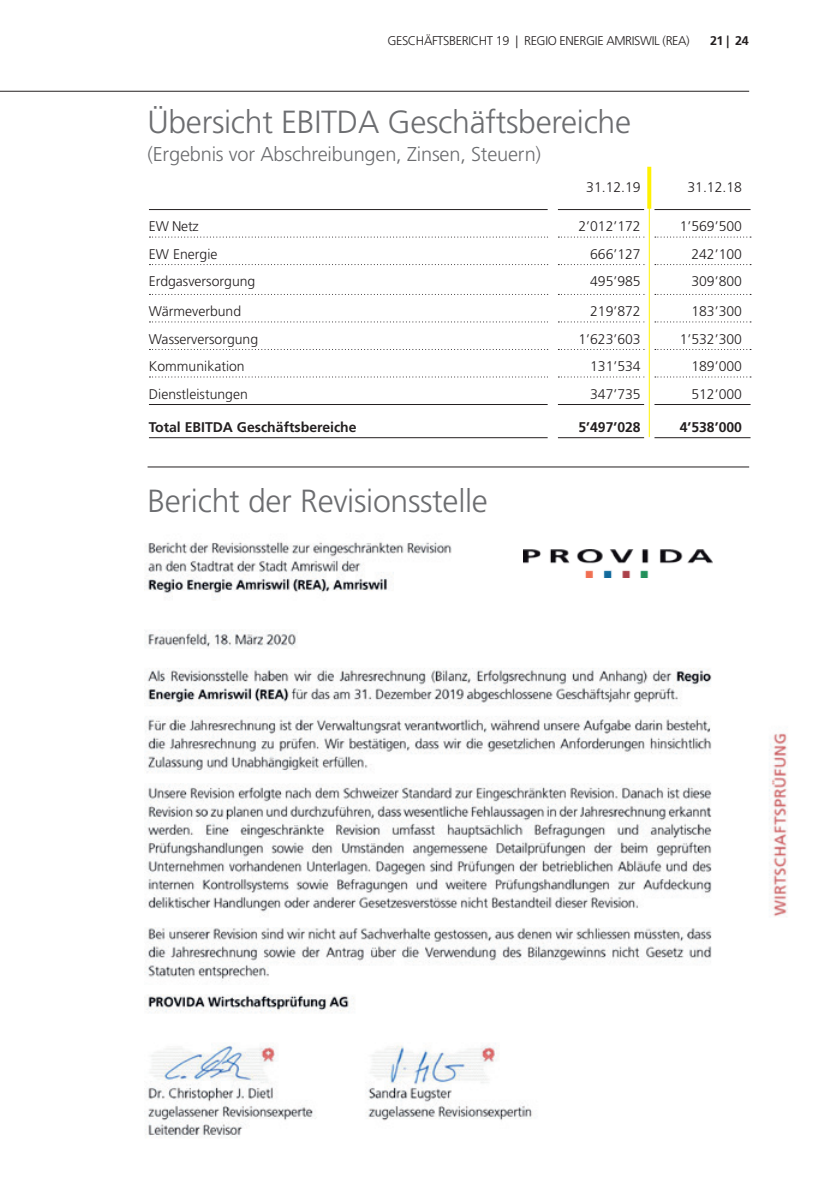
<style>
.page{position:relative;width:840px;height:1191px;background:#fff}
.page>*{position:absolute;margin:0;border:0;box-sizing:border-box;transform-origin:0 0}
.t1{font:300 32px "Frutiger LT Std";letter-spacing:-.01em;color:#6c6d70}
.t2{font:300 20px "Frutiger LT Std";letter-spacing:-.01em;color:#6c6d70}
.t3{font:300 14px "Frutiger LT Std";color:#231f20}
.t4{font:700 14px "Frutiger LT Std";color:#231f20}
.t5{font:300 12.6px "Frutiger LT Std";letter-spacing:-.03em;color:#231f20}
.t6{font:700 12.6px "Frutiger LT Std";color:#231f20}
</style>
<div class="page">
<hr style="left:0;top:91px;width:748px;height:1px;background:#231f20">
<hr style="left:147px;top:466px;width:601px;height:1px;background:#231f20">
<svg style="left:149px;top:236px;width:396px;height:1px"></svg>
<svg style="left:558px;top:236px;width:86px;height:1px"></svg>
<svg style="left:654px;top:236px;width:96px;height:1px"></svg>
<svg style="left:149px;top:264px;width:398px;height:1px"></svg>
<svg style="left:558px;top:264px;width:86px;height:1px"></svg>
<svg style="left:654px;top:264px;width:96px;height:1px"></svg>
<svg style="left:149px;top:294px;width:398px;height:1px"></svg>
<svg style="left:558px;top:294px;width:86px;height:1px"></svg>
<svg style="left:654px;top:294px;width:96px;height:1px"></svg>
<svg style="left:149px;top:321px;width:396px;height:1px"></svg>
<svg style="left:558px;top:321px;width:86px;height:1px"></svg>
<svg style="left:654px;top:321px;width:96px;height:1px"></svg>
<svg style="left:149px;top:349px;width:398px;height:1px"></svg>
<svg style="left:558px;top:349px;width:86px;height:1px"></svg>
<svg style="left:654px;top:349px;width:96px;height:1px"></svg>
<svg style="left:149px;top:376px;width:396px;height:1px"></svg>
<svg style="left:558px;top:376px;width:86px;height:1px"></svg>
<svg style="left:654px;top:376px;width:96px;height:1px"></svg>
<hr style="left:149px;top:404px;width:398px;height:1px;background:#231f20">
<hr style="left:557px;top:404px;width:87px;height:1px;background:#231f20">
<hr style="left:654px;top:404px;width:96px;height:1px;background:#231f20">
<hr style="left:149px;top:209px;width:398px;height:1px;background:#231f20">
<hr style="left:557px;top:209px;width:87px;height:1px;background:#231f20">
<hr style="left:654px;top:209px;width:96px;height:1px;background:#231f20">
<svg style="left:651px;top:176px;width:1px;height:33px"></svg>
<hr style="left:149px;top:437px;width:398px;height:1px;background:#231f20">
<hr style="left:557px;top:437px;width:87px;height:1px;background:#231f20">
<hr style="left:654px;top:437px;width:96px;height:1px;background:#231f20">
<hr style="left:648px;top:182px;width:1px;height:255px;background:#fff101">
<svg style="left:647px;top:167px;width:4px;height:42px"></svg>
<img style="left:144px;top:541px;width:644px;height:597px">
<img style="left:523px;top:549px;width:188px;height:28px">
<p class="t5" style="left:387px;top:33px;width:304px">GESCHÄFTSBERICHT 19 | REGIO ENERGIE AMRISWIL (REA)</p>
<p class="t6" style="left:709px;top:33px;width:40px">21 | 24</p>
<p class="t1" style="left:147px;top:103px;width:485px">Übersicht EBITDA Geschäftsbereiche</p>
<p class="t2" style="left:147px;top:142px;width:395px">(Ergebnis vor Abschreibungen, Zinsen, Steuern)</p>
<p class="t3" style="left:586px;top:179px;width:56px">31.12.19</p>
<p class="t3" style="left:687px;top:179px;width:56px">31.12.18</p>
<p class="t3" style="left:149px;top:219px;width:51px">EW Netz</p>
<p class="t3" style="left:578px;top:219px;width:64px">2’012’172</p>
<p class="t3" style="left:679px;top:219px;width:64px">1’569’500</p>
<p class="t3" style="left:149px;top:246px;width:70px">EW Energie</p>
<p class="t3" style="left:589px;top:246px;width:52px">666’127</p>
<p class="t3" style="left:691px;top:246px;width:52px">242’100</p>
<p class="t3" style="left:149px;top:274px;width:108px">Erdgasversorgung</p>
<p class="t3" style="left:589px;top:274px;width:52px">495’985</p>
<p class="t3" style="left:691px;top:274px;width:52px">309’800</p>
<p class="t3" style="left:149px;top:303px;width:94px">Wärmeverbund</p>
<p class="t3" style="left:589px;top:303px;width:52px">219’872</p>
<p class="t3" style="left:691px;top:303px;width:52px">183’300</p>
<p class="t3" style="left:149px;top:331px;width:111px">Wasserversorgung</p>
<p class="t3" style="left:578px;top:331px;width:64px">1’623’603</p>
<p class="t3" style="left:679px;top:331px;width:64px">1’532’300</p>
<p class="t3" style="left:149px;top:358px;width:97px">Kommunikation</p>
<p class="t3" style="left:589px;top:358px;width:52px">131’534</p>
<p class="t3" style="left:691px;top:358px;width:52px">189’000</p>
<p class="t3" style="left:149px;top:386px;width:100px">Dienstleistungen</p>
<p class="t3" style="left:589px;top:386px;width:52px">347’735</p>
<p class="t3" style="left:691px;top:386px;width:52px">512’000</p>
<p class="t4" style="left:149px;top:419px;width:209px">Total EBITDA Geschäftsbereiche</p>
<p class="t4" style="left:578px;top:419px;width:64px">5’497’028</p>
<p class="t4" style="left:679px;top:419px;width:64px">4’538’000</p>
<p class="t1" style="left:147px;top:482px;width:342px">Bericht der Revisionsstelle</p>
</div>
